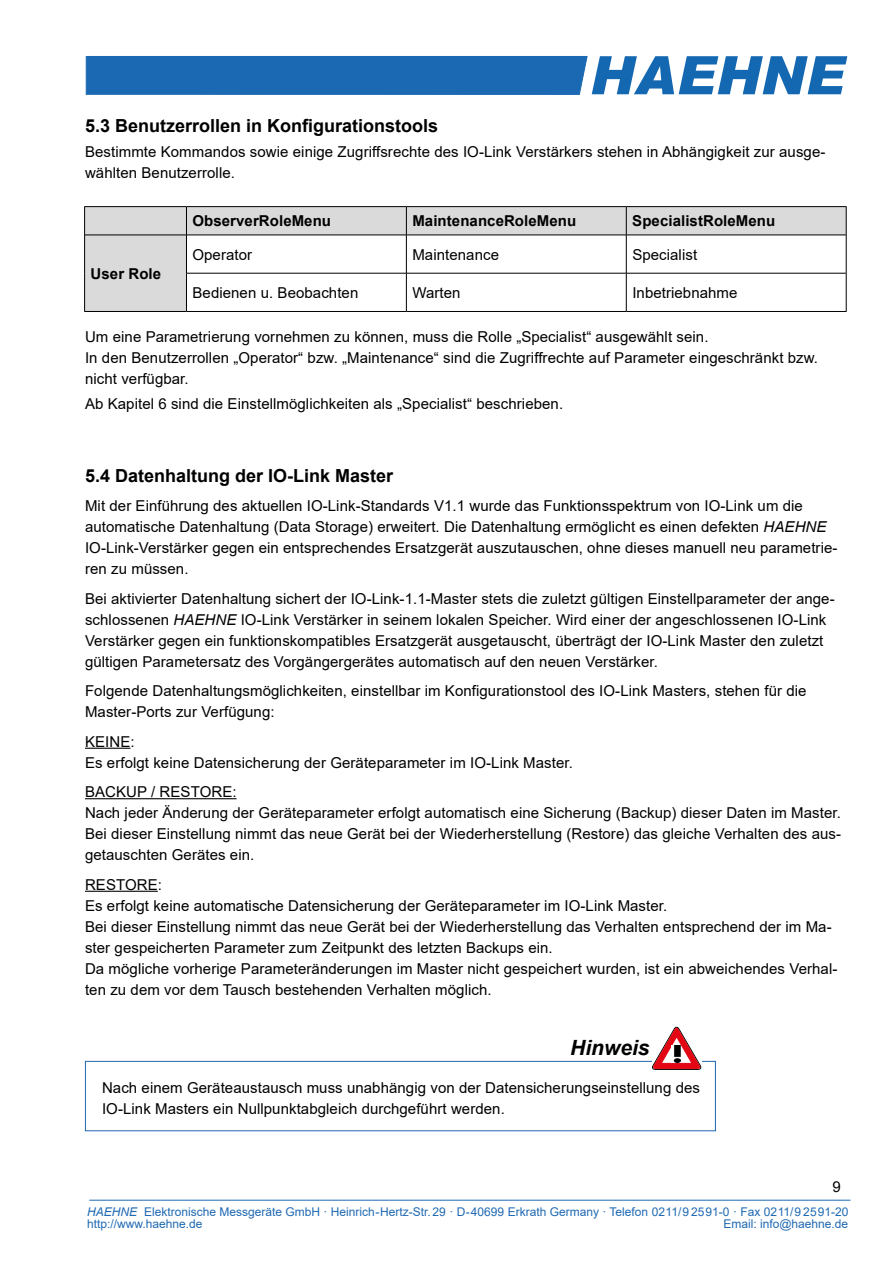
<style>
.page{position:relative;width:893px;height:1263px;background:#fff}
.page>*{position:absolute;margin:0;border:0;box-sizing:border-box;transform-origin:0 0}
.t1{font:italic 700 21px "Arial";color:#000}
.t2{font:700 18px "Arial";color:#000}
.t3{font:15px/21px "Arial";letter-spacing:.005em;color:#000}
.t4{font:700 15px "Arial";letter-spacing:.005em;color:#000}
.t5{font:12px/11.7px "Arial";color:#1f69b2}
.s1{font-style:italic}
</style>
<div class="page">
<hr style="left:89px;top:1200px;width:761px;height:1px;background:#1f69b2">
<svg style="left:85px;top:56px;width:762px;height:38px;background:#3a7ebc"></svg>
<svg style="left:85px;top:207px;width:761px;height:104px"></svg>
<svg style="left:186px;top:207px;width:1px;height:28px"></svg>
<svg style="left:406px;top:207px;width:1px;height:28px"></svg>
<svg style="left:626px;top:207px;width:1px;height:28px"></svg>
<hr style="left:85px;top:235px;width:101px;height:1px;background:#000">
<hr style="left:186px;top:235px;width:220px;height:1px;background:#000">
<hr style="left:186px;top:235px;width:1px;height:38px;background:#000">
<hr style="left:406px;top:235px;width:220px;height:1px;background:#000">
<hr style="left:406px;top:235px;width:1px;height:38px;background:#000">
<hr style="left:626px;top:235px;width:220px;height:1px;background:#000">
<hr style="left:626px;top:235px;width:1px;height:38px;background:#000">
<hr style="left:186px;top:273px;width:220px;height:1px;background:#000">
<hr style="left:186px;top:273px;width:1px;height:38px;background:#000">
<hr style="left:406px;top:273px;width:220px;height:1px;background:#000">
<hr style="left:406px;top:273px;width:1px;height:38px;background:#000">
<hr style="left:626px;top:273px;width:220px;height:1px;background:#000">
<hr style="left:626px;top:273px;width:1px;height:38px;background:#000">
<hr style="left:84px;top:206px;width:102px;height:1px;background:#000">
<svg style="left:84px;top:207px;width:1px;height:28px"></svg>
<hr style="left:186px;top:206px;width:220px;height:1px;background:#000">
<hr style="left:406px;top:206px;width:220px;height:1px;background:#000">
<hr style="left:626px;top:206px;width:221px;height:1px;background:#000">
<svg style="left:846px;top:207px;width:1px;height:28px"></svg>
<hr style="left:84px;top:235px;width:1px;height:38px;background:#000">
<hr style="left:84px;top:273px;width:1px;height:38px;background:#000">
<hr style="left:84px;top:311px;width:102px;height:1px;background:#000">
<hr style="left:846px;top:235px;width:1px;height:38px;background:#000">
<hr style="left:846px;top:273px;width:1px;height:38px;background:#000">
<hr style="left:186px;top:311px;width:220px;height:1px;background:#000">
<hr style="left:406px;top:311px;width:220px;height:1px;background:#000">
<hr style="left:626px;top:311px;width:221px;height:1px;background:#000">
<hr style="left:85px;top:748px;width:45px;height:1px;background:#000">
<hr style="left:85px;top:798px;width:152px;height:1px;background:#000">
<hr style="left:85px;top:891px;width:73px;height:1px;background:#000">
<div style="left:85px;top:1061px;width:631px;height:70px;border:1px solid #1f69b2"></div>
<svg style="left:652px;top:1027px;width:50px;height:43px"></svg>
<img style="left:672px;top:1046px;width:8px;height:16px">
<p class="t2" style="left:85px;top:113px;width:355px">5.3 Benutzerrollen in Konfigurationstools</p>
<p class="t3" style="left:85px;top:142px;width:742px">Bestimmte Kommandos sowie einige Zugriffsrechte des IO-Link Verstärkers stehen in Abhängigkeit zur ausge&shy;wählten Benutzerrolle.</p>
<p class="t4" style="left:91px;top:263px;width:72px">User Role</p>
<p class="t4" style="left:192px;top:210px;width:140px">ObserverRoleMenu</p>
<p class="t4" style="left:412px;top:210px;width:165px">MaintenanceRoleMenu</p>
<p class="t4" style="left:632px;top:210px;width:144px">SpecialistRoleMenu</p>
<p class="t3" style="left:192px;top:244px;width:61px">Operator</p>
<p class="t3" style="left:412px;top:244px;width:88px">Maintenance</p>
<p class="t3" style="left:632px;top:244px;width:66px">Specialist</p>
<p class="t3" style="left:192px;top:282px;width:167px">Bedienen u. Beobachten</p>
<p class="t3" style="left:412px;top:282px;width:50px">Warten</p>
<p class="t3" style="left:632px;top:282px;width:107px">Inbetriebnahme</p>
<p class="t3" style="left:85px;top:326px;width:734px">Um eine Parametrierung vornehmen zu können, muss die Rolle „Specialist“ ausgewählt sein.<br>In den Benutzerrollen „Operator“ bzw. „Maintenance“ sind die Zugriffrechte auf Parameter eingeschränkt bzw. nicht verfügbar.</p>
<p class="t3" style="left:85px;top:393px;width:480px">Ab Kapitel 6 sind die Einstellmöglichkeiten als „Specialist“ beschrieben.</p>
<p class="t2" style="left:85px;top:463px;width:310px">5.4 Datenhaltung der IO-Link Master</p>
<p class="t3" style="left:85px;top:495px;width:754px">Mit der Einführung des aktuellen IO-Link-Standards V1.1 wurde das Funktionsspektrum von IO-Link um die automatische Datenhaltung (Data Storage) erweitert. Die Datenhaltung ermöglicht es einen defekten <span class="s1">HAEHNE </span>IO-Link-Verstärker gegen ein entsprechendes Ersatzgerät auszutauschen, ohne dieses manuell neu parametrie&shy;ren zu müssen.</p>
<p class="t3" style="left:85px;top:588px;width:751px">Bei aktivierter Datenhaltung sichert der IO-Link-1.1-Master stets die zuletzt gültigen Einstellparameter der ange&shy;schlossenen <span class="s1">HAEHNE</span> IO-Link Verstärker in seinem lokalen Speicher. Wird einer der angeschlossenen IO-Link Verstärker gegen ein funktionskompatibles Ersatzgerät ausgetauscht, überträgt der IO-Link Master den zuletzt gültigen Parametersatz des Vorgängergerätes automatisch auf den neuen Verstärker.</p>
<p class="t3" style="left:85px;top:680px;width:723px">Folgende Datenhaltungsmöglichkeiten, einstellbar im Konfigurationstool des IO-Link Masters, stehen für die<br>Master-Ports zur Verfügung:</p>
<p class="t3" style="left:85px;top:731px;width:489px">KEINE:<br>Es erfolgt keine Datensicherung der Geräteparameter im IO-Link Master.</p>
<p class="t3" style="left:85px;top:781px;width:757px">BACKUP / RESTORE:<br>Nach jeder Änderung der Geräteparameter erfolgt automatisch eine Sicherung (Backup) dieser Daten im Master.<br>Bei dieser Einstellung nimmt das neue Gerät bei der Wiederherstellung (Restore) das gleiche Verhalten des aus&shy;getauschten Gerätes ein.</p>
<p class="t3" style="left:85px;top:874px;width:754px">RESTORE:<br>Es erfolgt keine automatische Datensicherung der Geräteparameter im IO-Link Master.<br>Bei dieser Einstellung nimmt das neue Gerät bei der Wiederherstellung das Verhalten entsprechend der im Ma&shy;ster gespeicherten Parameter zum Zeitpunkt des letzten Backups ein.<br>Da mögliche vorherige Parameteränderungen im Master nicht gespeichert wurden, ist ein abweichendes Verhal&shy;ten zu dem vor dem Tausch bestehenden Verhalten möglich.</p>
<h1 class="t1" style="left:570px;top:1034px;width:81px">Hinweis</h1>
<p class="t3" style="left:102px;top:1077px;width:599px">Nach einem Geräteaustausch muss unabhängig von der Datensicherungseinstellung des<br>IO-Link Masters ein Nullpunktabgleich durchgeführt werden.</p>
<p class="t3" style="left:832px;top:1176px;width:10px">9</p>
<p class="t5" style="left:87px;top:1206px;width:763px"><span class="s1">HAEHNE</span> Elektronische Messgeräte GmbH · Heinrich-Hertz-Str. 29 · D-40699 Erkrath Germany · Telefon 0211/9 25 91-0 · Fax 0211/9 25 91-20 http://www.haehne.de</p>
<p class="t5" style="left:723px;top:1217px;width:126px">Email: info@haehne.de</p>
</div>
